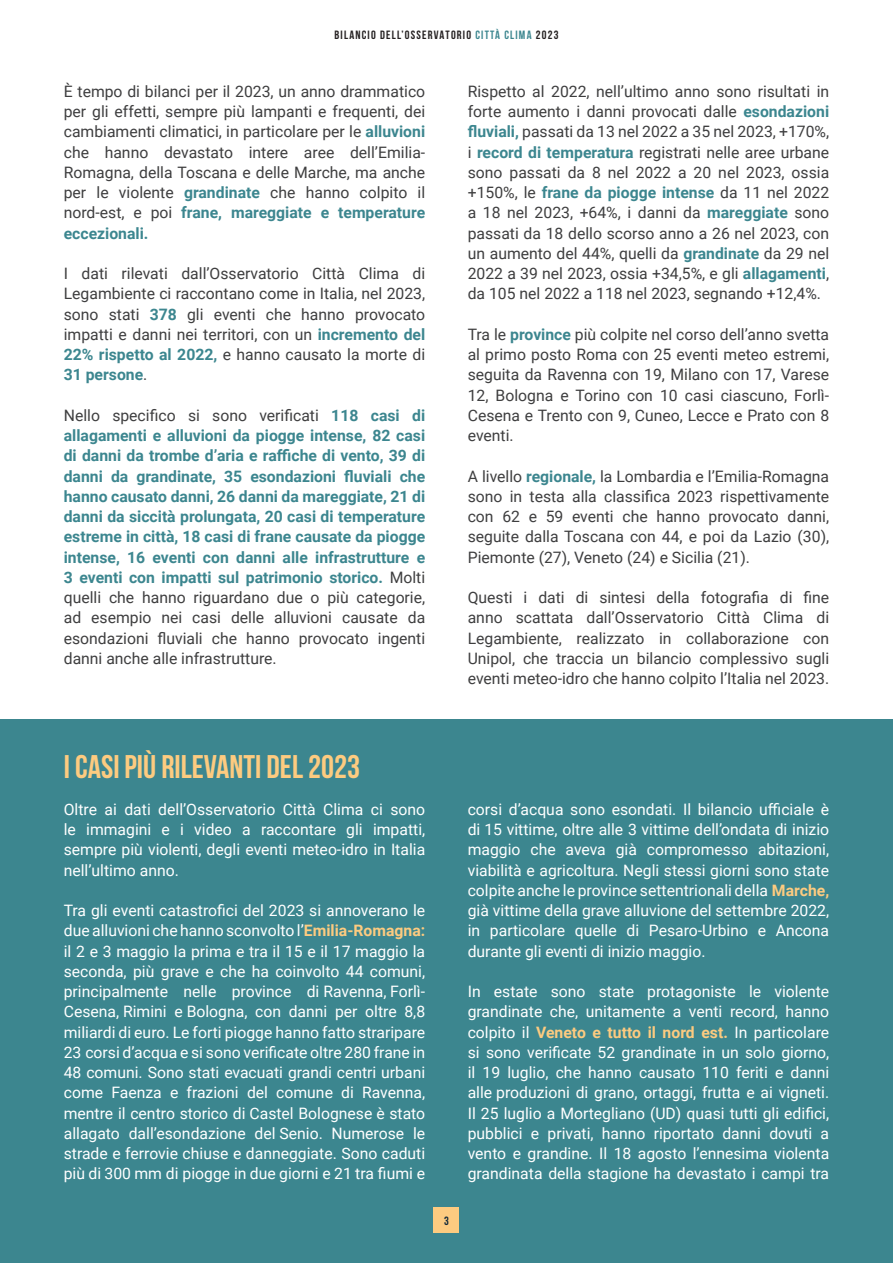
<style>
.page{position:relative;width:893px;height:1263px;background:#fff}
.page>*{position:absolute;margin:0;border:0;box-sizing:border-box;transform-origin:0 0}
.titolo{font:700 32.7px "Bebas Neue";color:#fdcb80}
.testo{font:15.75px/20.2px "Roboto";color:#3e3e3f;text-align:justify}
.testo-2{font:15.75px/20.2px "Roboto";color:#fff;text-align:justify}
.testo-3{font:700 15.75px/20.2px "Roboto";color:#3c868f;text-align:justify}
.t1{font:700 12px "Bebas Neue";letter-spacing:.1em;color:#231f20}
.t2{font:700 12px "Bebas Neue";color:#132a3a}
.s1{color:#3c868f}
.s2{font-weight:700;color:#3c868f}
.s3{font-weight:400;color:#3e3e3f}
.s4{font-weight:700;color:#fdcb80}
</style>
<div class="page">
<div style="left:0;top:719px;width:893px;height:544px;background:#3c868f"></div>
<div style="left:434px;top:1208px;width:25px;height:25px;background:#fdcb80"></div>
<p class="t1" style="left:335px;top:28px;width:225px">BILANCIO DELL’OSSERVATORIO <span class="s1">CITTÀ CLIMA</span> 2023</p>
<p class="testo" style="left:64px;top:81px;width:363px">È tempo di bilanci per il 2023, un anno drammatico per gli effetti, sempre più lampanti e frequenti, dei cambiamenti climatici, in particolare per le <span class="s2">alluvioni </span>che hanno devastato intere aree dell’Emilia-Romagna, della Toscana e delle Marche, ma anche per le violente <span class="s2">grandinate</span> che hanno colpito il nord-est, e poi <span class="s2">frane, mareggiate e temperature eccezionali.</span></p>
<p class="testo" style="left:64px;top:263px;width:363px">I dati rilevati dall’Osservatorio Città Clima di Legambiente ci raccontano come in Italia, nel 2023, sono stati <span class="s2">378</span> gli eventi che hanno provocato impatti e danni nei territori, con un <span class="s2">incremento del 22% rispetto al 2022,</span> e hanno causato la morte di <span class="s2">31 persone</span>.</p>
<p class="testo-3" style="left:64px;top:405px;width:363px"><span class="s3">Nello specifico si sono verificati</span> 118 casi di allagamenti e alluvioni da piogge intense, 82 casi di danni da trombe d’aria e raffiche di vento, 39 di danni da grandinate, 35 esondazioni fluviali che hanno causato danni, 26 danni da mareggiate, 21 di danni da siccità prolungata, 20 casi di temperature estreme in città, 18 casi di frane causate da piogge intense, 16 eventi con danni alle infrastrutture e 3 eventi con impatti sul patrimonio storico. <span class="s3">Molti quelli che hanno riguardano due o più categorie, ad esempio nei casi delle alluvioni causate da esondazioni fluviali che hanno provocato ingenti danni anche alle infrastrutture.</span></p>
<p class="testo" style="left:468px;top:81px;width:363px">Rispetto al 2022, nell’ultimo anno sono risultati in forte aumento i danni provocati dalle <span class="s2">esondazioni fluviali,</span> passati da 13 nel 2022 a 35 nel 2023, +170%, i <span class="s2">record di temperatura</span> registrati nelle aree urbane sono passati da 8 nel 2022 a 20 nel 2023, ossia +150%, le <span class="s2">frane da piogge intense</span> da 11 nel 2022 a 18 nel 2023, +64%, i danni da <span class="s2">mareggiate</span> sono passati da 18 dello scorso anno a 26 nel 2023, con un aumento del 44%, quelli da <span class="s2">grandinate</span> da 29 nel 2022 a 39 nel 2023, ossia +34,5%, e gli <span class="s2">allagamenti</span>, da 105 nel 2022 a 118 nel 2023, segnando +12,4%.</p>
<p class="testo" style="left:468px;top:324px;width:363px">Tra le <span class="s2">province</span> più colpite nel corso dell’anno svetta al primo posto Roma con 25 eventi meteo estremi, seguita da Ravenna con 19, Milano con 17, Varese 12, Bologna e Torino con 10 casi ciascuno, Forlì-Cesena e Trento con 9, Cuneo, Lecce e Prato con 8 eventi.</p>
<p class="testo" style="left:468px;top:465px;width:363px">A livello <span class="s2">regionale,</span> la Lombardia e l’Emilia-Romagna sono in testa alla classifica 2023 rispettivamente con 62 e 59 eventi che hanno provocato danni, seguite dalla Toscana con 44, e poi da Lazio (30), Piemonte (27), Veneto (24) e Sicilia (21).</p>
<p class="testo" style="left:468px;top:587px;width:363px">Questi i dati di sintesi della fotografia di fine anno scattata dall’Osservatorio Città Clima di Legambiente, realizzato in collaborazione con Unipol, che traccia un bilancio complessivo sugli eventi meteo-idro che hanno colpito l’Italia nel 2023.</p>
<p class="titolo" style="left:64px;top:748px;width:298px">I CASI PIÙ RILEVANTI DEL 2023</p>
<p class="testo-2" style="left:64px;top:799px;width:363px">Oltre ai dati dell’Osservatorio Città Clima ci sono le immagini e i video a raccontare gli impatti, sempre più violenti, degli eventi meteo-idro in Italia nell’ultimo anno.</p>
<p class="testo-2" style="left:64px;top:900px;width:363px">Tra gli eventi catastrofici del 2023 si annoverano le due alluvioni che hanno sconvolto l’<span class="s4">Emilia-Romagna: </span>il 2 e 3 maggio la prima e tra il 15 e il 17 maggio la seconda, più grave e che ha coinvolto 44 comuni, principalmente nelle province di Ravenna, Forlì-Cesena, Rimini e Bologna, con danni per oltre 8,8 miliardi di euro. Le forti piogge hanno fatto straripare 23 corsi d’acqua e si sono verificate oltre 280 frane in 48 comuni. Sono stati evacuati grandi centri urbani come Faenza e frazioni del comune di Ravenna, mentre il centro storico di Castel Bolognese è stato allagato dall’esondazione del Senio. Numerose le strade e ferrovie chiuse e danneggiate. Sono caduti più di 300 mm di piogge in due giorni e 21 tra fiumi e</p>
<p class="t2" style="left:444px;top:1214px;width:6px">3</p>
<p class="testo-2" style="left:468px;top:799px;width:363px">corsi d’acqua sono esondati. Il bilancio ufficiale è di 15 vittime, oltre alle 3 vittime dell’ondata di inizio maggio che aveva già compromesso abitazioni, viabilità e agricoltura. Negli stessi giorni sono state colpite anche le province settentrionali della <span class="s4">Marche, </span>già vittime della grave alluvione del settembre 2022, in particolare quelle di Pesaro-Urbino e Ancona durante gli eventi di inizio maggio.</p>
<p class="testo-2" style="left:468px;top:981px;width:363px">In estate sono state protagoniste le violente grandinate che, unitamente a venti record, hanno colpito il <span class="s4">Veneto e tutto il nord est.</span> In particolare si sono verificate 52 grandinate in un solo giorno, il 19 luglio, che hanno causato 110 feriti e danni alle produzioni di grano, ortaggi, frutta e ai vigneti.<br>Il 25 luglio a Mortegliano (UD) quasi tutti gli edifici, pubblici e privati, hanno riportato danni dovuti a vento e grandine. Il 18 agosto l’ennesima violenta grandinata della stagione ha devastato i campi tra</p>
</div>
